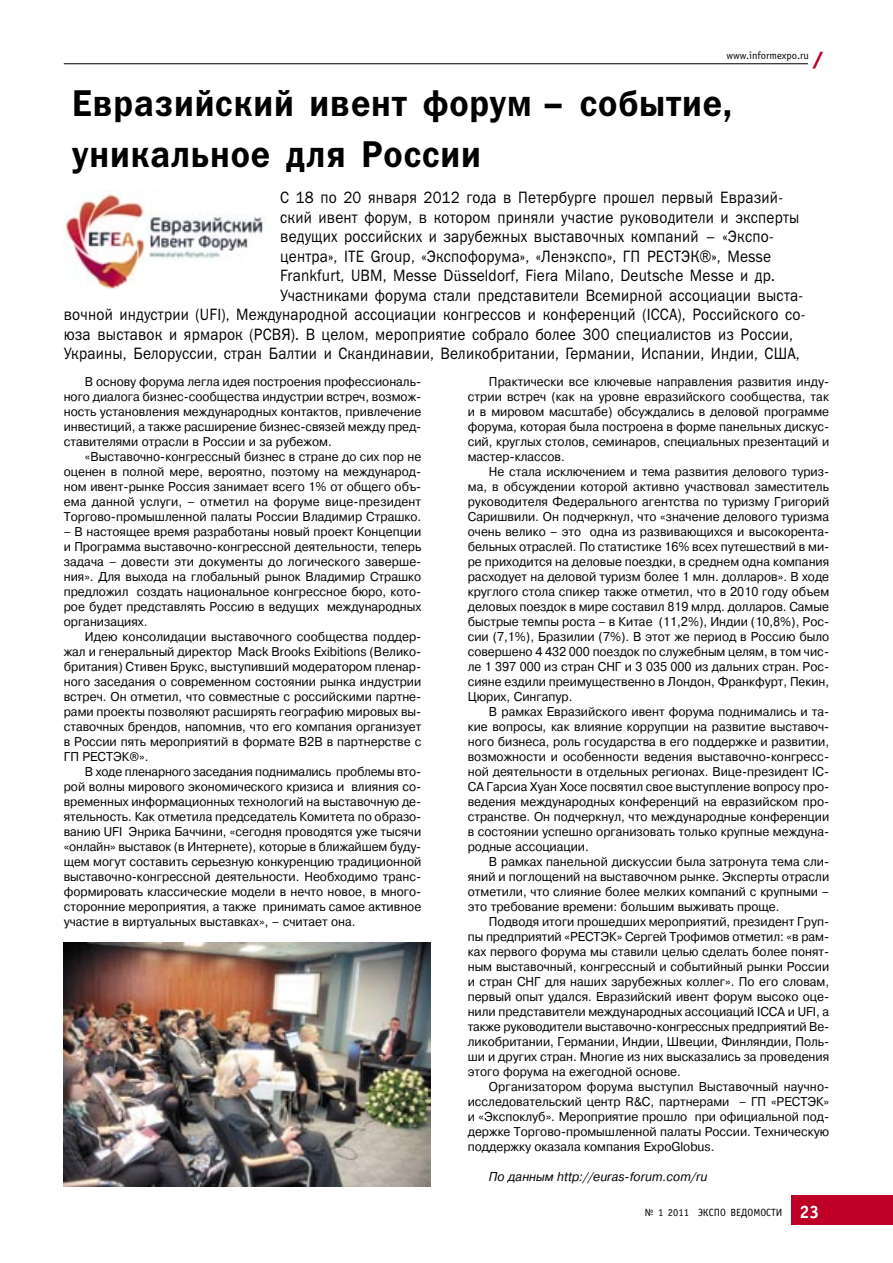
<style>
.page{position:relative;width:893px;height:1263px;background:#fff}
.page>*{position:absolute;margin:0;border:0;box-sizing:border-box;transform-origin:0 0}
.Заголовок_статьи_Frunklin_Demi{font:37.5px "Franklin Gothic Demi C";letter-spacing:.025em;color:#000;scale:.9 1}
.Page_Number{font:700 18px "Officina Sans C";color:#fff}
.t1{font:700 18px "Futuris XC";color:#be0027;scale:1.2 1}
.Заголовок_статьи_Frunklin_Demi-2{font:16.5px "Franklin Gothic Book C";letter-spacing:.015em;color:#000;scale:.9 1}
.Основной_текст_PragmC{font:12.75px/15px "Pragmatica C";color:#000;text-align:justify;scale:.95 1}
.Основной_текст_PragmC-2{font:italic 12.75px "Pragmatica C";color:#000;scale:.95 1}
.Колонтитул{font:10.5px "Officina Sans C";color:#000}
.Рубрика{font:10.5px "Officina Sans C";color:#000}
.s1{font-family:"Minion Pro"}
</style>
<div class="page">
<div style="left:791px;top:1195px;width:102px;height:30px;background:#be0027"></div>
<hr style="left:64px;top:63px;width:744px;height:1px;background:#000">
<img style="left:64px;top:942px;width:367px;height:244px">
<img style="left:64px;top:193px;width:202px;height:96px">
<p class="Рубрика" style="left:726px;top:50px;width:84px">www.informexpo.ru</p>
<p class="t1" style="left:812px;top:49px;width:11px">/</p>
<p class="Заголовок_статьи_Frunklin_Demi" style="left:72px;top:82px;width:735px">Евразийский ивент форум – событие,</p>
<p class="Заголовок_статьи_Frunklin_Demi" style="left:72px;top:133px;width:456px">уникальное для России</p>
<p class="Заголовок_статьи_Frunklin_Demi-2" style="left:280px;top:188px;width:560px">С 18 по 20 января 2012 года в Петербурге прошел первый Евразий-</p>
<p class="Заголовок_статьи_Frunklin_Demi-2" style="left:280px;top:208px;width:578px">ский ивент форум, в котором приняли участие руководители и эксперты</p>
<p class="Заголовок_статьи_Frunklin_Demi-2" style="left:280px;top:227px;width:550px">ведущих российских и зарубежных выставочных компаний – «Экспо-</p>
<p class="Заголовок_статьи_Frunklin_Demi-2" style="left:280px;top:247px;width:547px">центра», ITE Group, «Экспофорума», «Ленэкспо», ГП РЕСТЭК®», Messe</p>
<p class="Заголовок_статьи_Frunklin_Demi-2" style="left:280px;top:266px;width:551px">Frankfurt, UBM, Messe D<span class="s1">ü</span>sseldorf, Fiera Milano, Deutsсhe Messe и др.</p>
<p class="Заголовок_статьи_Frunklin_Demi-2" style="left:280px;top:286px;width:583px">Участниками форума стали представители Всемирной ассоциации выста-</p>
<p class="Заголовок_статьи_Frunklin_Demi-2" style="left:64px;top:305px;width:826px">вочной индустрии (UFI), Международной ассоциации конгрессов и конференций (ICCA), Российского со-</p>
<p class="Заголовок_статьи_Frunklin_Demi-2" style="left:64px;top:325px;width:812px">юза выставок и ярмарок (РСВЯ). В целом, мероприятие собрало более 300 специалистов из России,</p>
<p class="Заголовок_статьи_Frunklin_Demi-2" style="left:64px;top:344px;width:819px">Украины, Белоруссии, стран Балтии и Скандинавии, Великобритании, Германии, Испании, Индии, США,</p>
<p class="Основной_текст_PragmC" style="left:468px;top:375px;width:382px;text-indent:21px">Практически все ключевые направления развития инду&shy;стрии встреч (как на уровне евразийского сообщества, так и в мировом масштабе) обсуждались в деловой программе форума, которая была построена в форме панельных дискус&shy;сий, круглых столов, семинаров, специальных презентаций и мастер-классов.</p>
<p class="Основной_текст_PragmC" style="left:468px;top:465px;width:382px;text-indent:21px">Не стала исключением и тема развития делового туриз&shy;ма, в обсуждении которой активно участвовал заместитель руководителя Федерального агентства по туризму Григорий Саришвили. Он подчеркнул, что «значение делового туризма очень велико – это одна из развивающихся и высокорента&shy;бельных отраслей. По статистике 16% всех путешествий в ми&shy;ре приходится на деловые поездки, в среднем одна компания расходует на деловой туризм более 1 млн. долларов». В ходе круглого стола спикер также отметил, что в 2010 году объем деловых поездок в мире составил 819 млрд. долларов. Самые быстрые темпы роста – в Китае (11,2%), Индии (10,8%), Рос&shy;сии (7,1%), Бразилии (7%). В этот же период в Россию было совершено 4 432 000 поездок по служебным целям, в том чис&shy;ле 1 397 000 из стран СНГ и 3 035 000 из дальних стран. Рос&shy;сияне ездили преимущественно в Лондон, Франкфурт, Пекин, Цюрих, Сингапур.</p>
<p class="Основной_текст_PragmC" style="left:468px;top:705px;width:382px;text-indent:21px">В рамках Евразийского ивент форума поднимались и та&shy;кие вопросы, как влияние коррупции на развитие выставоч&shy;ного бизнеса, роль государства в его поддержке и развитии, возможности и особенности ведения выставочно-конгресс&shy;ной деятельности в отдельных регионах. Вице-президент IC-CA Гарсиа Хуан Хосе посвятил свое выступление вопросу про&shy;ведения международных конференций на евразийском про&shy;странстве. Он подчеркнул, что международные конференции в состоянии успешно организовать только крупные междуна&shy;родные ассоциации.</p>
<p class="Основной_текст_PragmC" style="left:468px;top:855px;width:382px;text-indent:21px">В рамках панельной дискуссии была затронута тема сли&shy;яний и поглощений на выставочном рынке. Эксперты отрасли отметили, что слияние более мелких компаний с крупными – это требование времени: большим выживать проще.</p>
<p class="Основной_текст_PragmC" style="left:468px;top:915px;width:382px;text-indent:21px">Подводя итоги прошедших мероприятий, президент Груп&shy;пы предприятий «РЕСТЭК» Сергей Трофимов отметил: «в рам&shy;ках первого форума мы ставили целью сделать более понят&shy;ным выставочный, конгрессный и событийный рынки России и стран СНГ для наших зарубежных коллег». По его словам, первый опыт удался. Евразийский ивент форум высоко оце&shy;нили представители международных ассоциаций ICCA и UFI, а также руководители выставочно-конгрессных предприятий Ве&shy;ликобритании, Германии, Индии, Швеции, Финляндии, Поль&shy;ши и других стран. Многие из них высказались за проведения этого форума на ежегодной основе.</p>
<p class="Основной_текст_PragmC" style="left:468px;top:1080px;width:382px;text-indent:21px">Организатором форума выступил Выставочный научно&shy;исследовательский центр R&amp;C, партнерами – ГП «РЕСТЭК» и «Экспоклуб». Мероприятие прошло при официальной под&shy;держке Торгово-промышленной палаты России. Техническую поддержку оказала компания ExpoGlobus.</p>
<p class="Основной_текст_PragmC-2" style="left:489px;top:1170px;width:231px">По данным http://euras-forum.com/ru</p>
<p class="Основной_текст_PragmC" style="left:64px;top:375px;width:378px;text-indent:21px">В основу форума легла идея построения профессиональ&shy;ного диалога бизнес-сообщества индустрии встреч, возмож&shy;ность установления международных контактов, привлечение инвестиций, а также расширение бизнес-связей между пред&shy;ставителями отрасли в России и за рубежом.</p>
<p class="Основной_текст_PragmC" style="left:64px;top:450px;width:378px;text-indent:21px">«Выставочно-конгрессный бизнес в стране до сих пор не оценен в полной мере, вероятно, поэтому на международ&shy;ном ивент-рынке Россия занимает всего 1% от общего объ&shy;ема данной услуги, – отметил на форуме вице-президент Торгово-промышленной палаты России Владимир Страшко.</p>
<p class="Основной_текст_PragmC" style="left:64px;top:525px;width:378px">– В настоящее время разработаны новый проект Концепции и Программа выставочно-конгрессной деятельности, теперь задача – довести эти документы до логического заверше&shy;ния». Для выхода на глобальный рынок Владимир Страшко предложил создать национальное конгрессное бюро, кото&shy;рое будет представлять Россию в ведущих международных организациях.</p>
<p class="Основной_текст_PragmC" style="left:64px;top:630px;width:378px;text-indent:21px">Идею консолидации выставочного сообщества поддер&shy;жал и генеральный директор Mack Brooks Exibitions (Велико&shy;британия) Стивен Брукс, выступивший модератором пленар&shy;ного заседания о современном состоянии рынка индустрии встреч. Он отметил, что совместные с российскими партне&shy;рами проекты позволяют расширять географию мировых вы&shy;ставочных брендов, напомнив, что его компания организует в России пять мероприятий в формате B2B в партнерстве с ГП РЕСТЭК®».</p>
<p class="Основной_текст_PragmC" style="left:64px;top:765px;width:378px;text-indent:21px">В ходе пленарного заседания поднимались проблемы вто&shy;рой волны мирового экономического кризиса и влияния со&shy;временных информационных технологий на выставочную де&shy;ятельность. Как отметила председатель Комитета по образо&shy;ванию UFI Энрика Баччини, «сегодня проводятся уже тысячи «онлайн» выставок (в Интернете), которые в ближайшем буду&shy;щем могут составить серьезную конкуренцию традиционной выставочно-конгрессной деятельности. Необходимо транс&shy;формировать классические модели в нечто новое, в много&shy;сторонние мероприятия, а также принимать самое активное участие в виртуальных выставках», – считает она.</p>
<p class="Колонтитул" style="left:645px;top:1207px;width:139px">№ 1 2011 ЭКСПО ВЕДОМОСТИ</p>
<p class="Page_Number" style="left:799px;top:1201px;width:22px">23</p>
</div>
